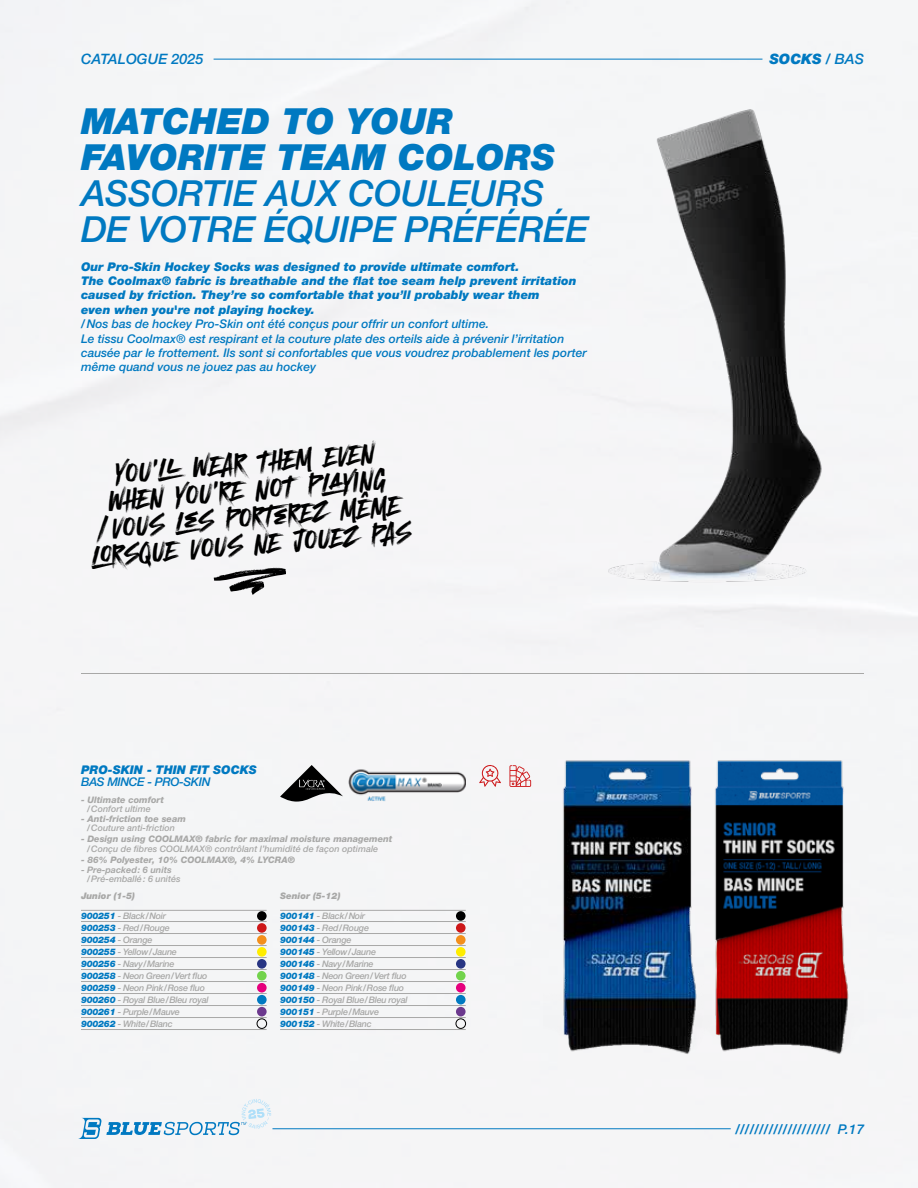
<style>
.page{position:relative;width:918px;height:1188px;background:#f5f5f6}
.page>*{position:absolute;margin:0;border:0;box-sizing:border-box;transform-origin:0 0}
.t1{font:italic 500 36px/36px "Helvetica Neue LT Std";letter-spacing:-.01em;color:#0079c1}
.t2{font:italic 900 36px/36px "Helvetica Neue LT Std";color:#0079c1}
.t3{font:27px/27px "Atomic Marker";color:#000;text-align:center}
.t4{font:italic 500 14.4px "Helvetica Neue LT Std";color:#0079c1}
.t5{font:italic 900 14.4px "Helvetica Neue LT Std";color:#0079c1}
.t6{font:italic 500 13.5px "Helvetica Neue LT Std";color:#0079c1}
.t7{font:italic 500 12px/14.4px "Helvetica Neue LT Std";color:#0079c1}
.t8{font:italic 900 12px/14.4px "Helvetica Neue LT Std";color:#0079c1}
.t9{font:italic 500 12px "Helvetica Neue LT Std";letter-spacing:-.03em;color:#0079c1}
.t10{font:italic 500 9px/12px "Helvetica Neue LT Std";letter-spacing:-.03em;color:#a8a8a7}
.t11{font:italic 800 9px "Helvetica Neue LT Std";color:#a8a8a7}
.t12{font:italic 500 9px "Helvetica Neue LT Std";color:#a8a8a7}
.t13{font:italic 900 9px "Helvetica Neue LT Std";color:#a8a8a7}
.t14{font:italic 700 9px "Helvetica Neue LT Std";color:#a8a8a7}
.s1{font-weight:500}
.s2{font-weight:900;color:#0079c1}
</style>
<div class="page">
<hr style="left:214px;top:59px;width:548px;height:1px;background:#0079c1">
<hr style="left:272px;top:1128px;width:459px;height:1px;background:#0079c1">
<hr style="left:280px;top:910px;width:186px;height:1px;background:#a8a8a7">
<hr style="left:280px;top:921px;width:186px;height:1px;background:#a8a8a7">
<hr style="left:280px;top:933px;width:186px;height:1px;background:#a8a8a7">
<hr style="left:280px;top:945px;width:186px;height:1px;background:#a8a8a7">
<hr style="left:280px;top:957px;width:186px;height:1px;background:#a8a8a7">
<hr style="left:280px;top:969px;width:186px;height:1px;background:#a8a8a7">
<hr style="left:280px;top:981px;width:186px;height:1px;background:#a8a8a7">
<hr style="left:280px;top:993px;width:186px;height:1px;background:#a8a8a7">
<hr style="left:280px;top:1005px;width:186px;height:1px;background:#a8a8a7">
<hr style="left:280px;top:1017px;width:186px;height:1px;background:#a8a8a7">
<hr style="left:280px;top:1029px;width:186px;height:1px;background:#a8a8a7">
<hr style="left:81px;top:910px;width:186px;height:1px;background:#a8a8a7">
<hr style="left:81px;top:921px;width:186px;height:1px;background:#a8a8a7">
<hr style="left:81px;top:933px;width:186px;height:1px;background:#a8a8a7">
<hr style="left:81px;top:945px;width:186px;height:1px;background:#a8a8a7">
<hr style="left:81px;top:957px;width:186px;height:1px;background:#a8a8a7">
<hr style="left:81px;top:969px;width:186px;height:1px;background:#a8a8a7">
<hr style="left:81px;top:981px;width:186px;height:1px;background:#a8a8a7">
<hr style="left:81px;top:993px;width:186px;height:1px;background:#a8a8a7">
<hr style="left:81px;top:1005px;width:186px;height:1px;background:#a8a8a7">
<hr style="left:81px;top:1017px;width:186px;height:1px;background:#a8a8a7">
<hr style="left:81px;top:1029px;width:186px;height:1px;background:#a8a8a7">
<div style="left:257px;top:911px;width:10px;height:10px;background:#000;border-radius:50%"></div>
<div style="left:456px;top:911px;width:10px;height:10px;background:#000;border-radius:50%"></div>
<div style="left:257px;top:935px;width:10px;height:10px;background:#f38f1c;border-radius:50%"></div>
<div style="left:456px;top:935px;width:10px;height:10px;background:#f38f1c;border-radius:50%"></div>
<div style="left:257px;top:923px;width:10px;height:10px;background:#cd1719;border-radius:50%"></div>
<div style="left:456px;top:923px;width:10px;height:10px;background:#cd1719;border-radius:50%"></div>
<div style="left:257px;top:947px;width:10px;height:10px;background:#ffed00;border-radius:50%"></div>
<div style="left:456px;top:947px;width:10px;height:10px;background:#ffed00;border-radius:50%"></div>
<div style="left:257px;top:959px;width:10px;height:10px;background:#283583;border-radius:50%"></div>
<div style="left:456px;top:959px;width:10px;height:10px;background:#283583;border-radius:50%"></div>
<div style="left:257px;top:971px;width:10px;height:10px;background:#72d34c;border-radius:50%"></div>
<div style="left:456px;top:971px;width:10px;height:10px;background:#72d34c;border-radius:50%"></div>
<div style="left:257px;top:983px;width:10px;height:10px;background:#e6007d;border-radius:50%"></div>
<div style="left:456px;top:983px;width:10px;height:10px;background:#e6007d;border-radius:50%"></div>
<div style="left:257px;top:995px;width:10px;height:10px;background:#0079c1;border-radius:50%"></div>
<div style="left:456px;top:995px;width:10px;height:10px;background:#0079c1;border-radius:50%"></div>
<div style="left:257px;top:1007px;width:10px;height:9px;background:#6c398e;border-radius:50%"></div>
<div style="left:456px;top:1007px;width:10px;height:9px;background:#6c398e;border-radius:50%"></div>
<div style="left:257px;top:1019px;width:10px;height:10px;border:1px solid #000;border-radius:50%"></div>
<div style="left:456px;top:1019px;width:10px;height:10px;border:1px solid #000;border-radius:50%"></div>
<svg style="left:479px;top:764px;width:22px;height:23px"></svg>
<img style="left:568px;top:108px;width:296px;height:506px">
<svg style="left:280px;top:765px;width:63px;height:37px"></svg>
<img style="left:346px;top:765px;width:120px;height:37px">
<img style="left:712px;top:753px;width:152px;height:306px">
<svg style="left:509px;top:765px;width:22px;height:22px"></svg>
<hr style="left:81px;top:673px;width:783px;height:1px;background:#a8a8a7">
<img style="left:543px;top:753px;width:169px;height:306px">
<svg style="left:77px;top:1099px;width:194px;height:40px"></svg>
<div style="left:213px;top:567px;width:75px;height:31px;background:#f5f5f6"></div>
<h3 class="t4" style="left:81px;top:51px;width:124px">CATALOGUE 2025</h3>
<h3 class="t5" style="left:769px;top:50px;width:96px">SOCKS <span class="s1">/ BAS</span></h3>
<h1 class="t2" style="left:81px;top:102px;width:476px">MATCHED TO YOUR<br>FAVORITE TEAM COLORS</h1>
<h1 class="t1" style="left:81px;top:175px;width:509px">ASSORTIE AUX COULEURS<br>DE VOTRE ÉQUIPE PRÉFÉRÉE</h1>
<p class="t8" style="left:81px;top:259px;width:497px">Our Pro-Skin Hockey Socks was designed to provide ultimate comfort.<br>The Coolmax® fabric is breathable and the flat toe seam help prevent irritation caused by friction. They’re so comfortable that you’ll probably wear them<br>even when you're not playing hockey.</p>
<p class="t7" style="left:81px;top:317px;width:507px">/Nos bas de hockey Pro-Skin ont été conçus pour offrir un confort ultime.<br>Le tissu Coolmax® est respirant et la couture plate des orteils aide à prévenir l’irritation causée par le frottement. Ils sont si confortables que vous voudrez probablement les porter même quand vous ne jouez pas au hockey</p>
<h2 class="t3" style="left:84px;top:464px;width:322px;rotate:-5deg">YOU'LL WEAR THEM EVEN<br>WHEN YOU'RE NOT PLA YING<br>/ VOUS LE S PORTE REZ MÊME<br>LO RSQUE VOUS NE JOUEZ PAS</h2>
<h3 class="t8" style="left:81px;top:762px;width:178px">PRO-SKIN - THIN FIT SOCKS</h3>
<h3 class="t9" style="left:81px;top:774px;width:131px">BAS MINCE - PRO-SKIN</h3>
<p class="t11" style="left:81px;top:794px;width:84px">- Ultimate comfort</p>
<p class="t12" style="left:87px;top:803px;width:65px">/Confort ultime</p>
<p class="t11" style="left:81px;top:814px;width:106px">- Anti-friction toe seam</p>
<p class="t12" style="left:87px;top:823px;width:90px">/Couture anti-friction</p>
<p class="t11" style="left:81px;top:833px;width:313px">- Design using COOLMAX® fabric for maximal moisture management</p>
<p class="t12" style="left:87px;top:844px;width:293px">/Conçu de fibres COOLMAX® contrôlant l’humidité de façon optimale</p>
<p class="t11" style="left:81px;top:854px;width:215px">- 86% Polyester, 10% COOLMAX®, 4% LYCRA®</p>
<p class="t14" style="left:81px;top:865px;width:92px">- Pre-packed: 6 units</p>
<p class="t12" style="left:87px;top:874px;width:95px">/Pré-emballé: 6 unités</p>
<p class="t10" style="left:280px;top:909px;width:129px"><span class="s2">900141</span> - Black/Noir<br><span class="s2">900143</span> - Red/Rouge<br><span class="s2">900144</span> - Orange<br><span class="s2">900145</span> - Yellow/Jaune<br><span class="s2">900146</span> - Navy/Marine<br><span class="s2">900148</span> - Neon Green/Vert fluo<br><span class="s2">900149</span> - Neon Pink/Rose fluo<br><span class="s2">900150</span> - Royal Blue/Bleu royal<br><span class="s2">900151</span> - Purple/Mauve<br><span class="s2">900152</span> - White/Blanc</p>
<p class="t13" style="left:81px;top:890px;width:56px">Junior (1-5)</p>
<p class="t13" style="left:280px;top:890px;width:62px">Senior (5-12)</p>
<p class="t10" style="left:81px;top:909px;width:129px"><span class="s2">900251</span> - Black/Noir<br><span class="s2">900253</span> - Red/Rouge<br><span class="s2">900254</span> - Orange<br><span class="s2">900255</span> - Yellow/Jaune<br><span class="s2">900256</span> - Navy/Marine<br><span class="s2">900258</span> - Neon Green/Vert fluo<br><span class="s2">900259</span> - Neon Pink/Rose fluo<br><span class="s2">900260</span> - Royal Blue/Bleu royal<br><span class="s2">900261</span> - Purple/Mauve<br><span class="s2">900262</span> - White/Blanc</p>
<h3 class="t6" style="left:735px;top:1121px;width:130px">//////////////////// P.17</h3>
</div>
